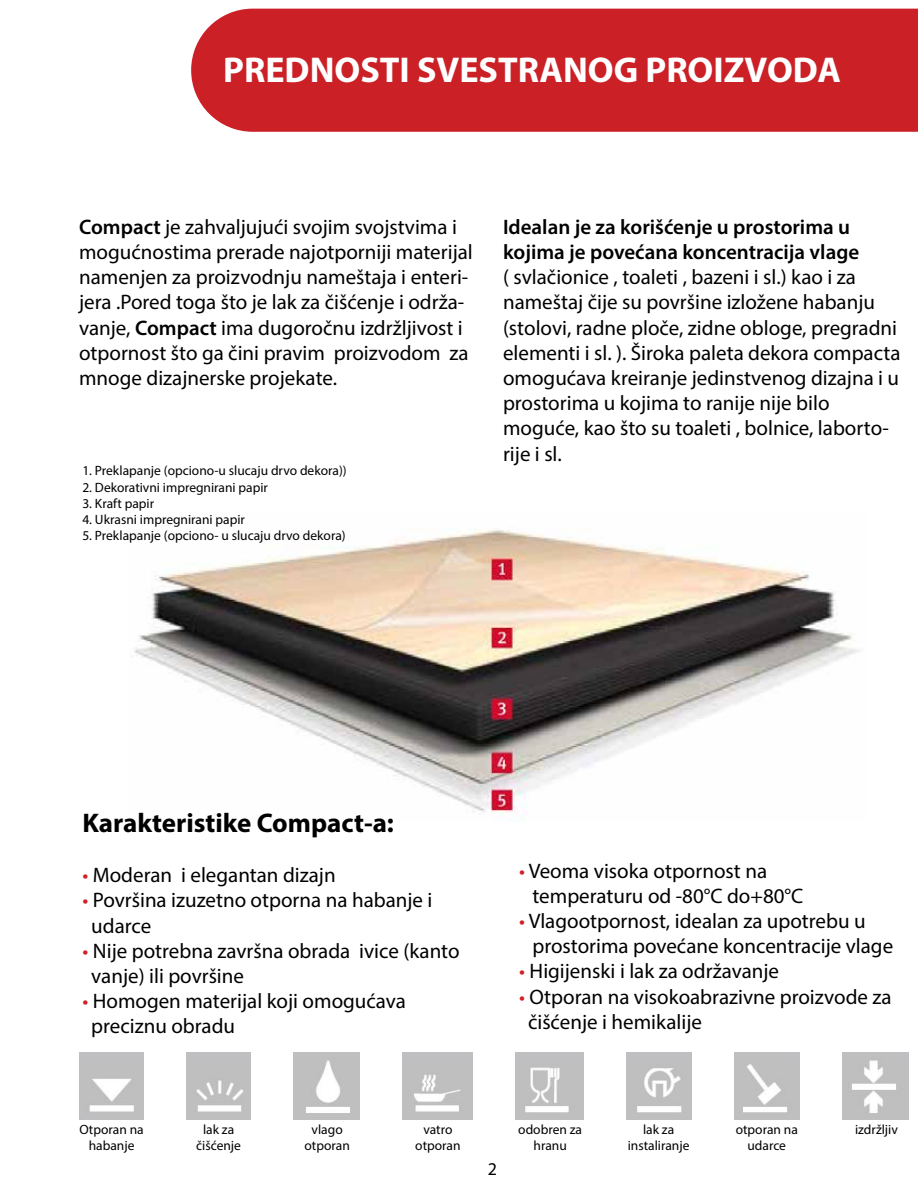
<style>
.page{position:relative;width:918px;height:1188px;background:#fff}
.page>*{position:absolute;margin:0;border:0;box-sizing:border-box;transform-origin:0 0}
.t1{font:700 36px "Myriad Pro";color:#fff}
.t2{font:700 27px "Myriad Pro";color:#000}
.t3{font:21px/25.2px "Myriad Pro";color:#000}
.t4{font:600 21px/25.2px "Myriad Pro";color:#000}
.t5{font:18px "Myriad Pro";color:#000}
.t6{font:13.5px/16.2px "Myriad Pro";color:#000;text-align:center}
.s1{font-weight:600}
.s2{color:#d12027}
</style>
<div class="page">
<img style="left:131px;top:529px;width:729px;height:291px">
<img style="left:79px;top:1053px;width:830px;height:67px">
<div style="left:144px;top:1047px;width:42px;height:89px;background:#fff"></div>
<div style="left:251px;top:1047px;width:42px;height:89px;background:#fff"></div>
<div style="left:360px;top:1047px;width:42px;height:89px;background:#fff"></div>
<div style="left:473px;top:1047px;width:42px;height:89px;background:#fff"></div>
<div style="left:584px;top:1047px;width:42px;height:89px;background:#fff"></div>
<div style="left:692px;top:1047px;width:42px;height:89px;background:#fff"></div>
<div style="left:800px;top:1047px;width:42px;height:89px;background:#fff"></div>
<div style="left:191px;top:9px;width:727px;height:123px;background:#cc2027"></div>
<h1 class="t1" style="left:223px;top:46px;width:619px">PREDNOSTI SVESTRANOG PROIZVODA</h1>
<p class="t3" style="left:79px;top:214px;width:395px"><span class="s1">Compact</span> je zahvaljujući svojim svojstvima i mogućnostima prerade najotporniji materijal namenjen za proizvodnju nameštaja i enteri&shy;jera .Pored toga što je lak za čišćenje i održa&shy;vanje, <span class="s1">Compact</span> ima dugoročnu izdržljivost i otpornost što ga čini pravim proizvodom za mnoge dizajnerske projekate.</p>
<p class="t4" style="left:503px;top:214px;width:358px">Idealan je za korišćenje u prostorima u kojima je povećana koncentracija vlage</p>
<p class="t3" style="left:503px;top:264px;width:399px">( svlačionice , toaleti , bazeni i sl.) kao i za nameštaj čije su površine izložene habanju (stolovi, radne ploče, zidne obloge, pregradni elementi i sl. ). Široka paleta dekora compacta omogućava kreiranje jedinstvenog dizajna i u prostorima u kojima to ranije nije bilo moguće, kao što su toaleti , bolnice, laborto&shy;rije i sl.</p>
<p class="t6" style="left:82px;top:463px;width:266px">1. Preklapanje (opciono-u slucaju drvo dekora))</p>
<p class="t6" style="left:82px;top:479px;width:187px">2. Dekorativni impregnirani papir</p>
<p class="t6" style="left:82px;top:495px;width:73px">3. Kraft papir</p>
<p class="t6" style="left:82px;top:511px;width:164px">4. Ukrasni impregnirani papir</p>
<p class="t6" style="left:82px;top:527px;width:265px">5. Preklapanje (opciono- u slucaju drvo dekora)</p>
<p class="t2" style="left:82px;top:805px;width:313px">Karakteristike Compact-a:</p>
<p class="t3" style="left:82px;top:862px;width:255px"><span class="s2">•</span> Moderan i elegantan dizajn</p>
<p class="t3" style="left:91px;top:887px;width:343px;text-indent:-9px"><span class="s2">•</span> Površina izuzetno otporna na habanje i udarce</p>
<p class="t3" style="left:91px;top:938px;width:370px;text-indent:-9px"><span class="s2">•</span> Nije potrebna završna obrada ivice (kanto vanje) ili površine</p>
<p class="t3" style="left:91px;top:988px;width:316px;text-indent:-9px"><span class="s2">•</span> Homogen materijal koji omogućava preciznu obradu</p>
<p class="t3" style="left:532px;top:858px;width:272px;text-indent:-13px"><span class="s2">•</span> Veoma visoka otpornost na temperaturu od -80°C do+80°C</p>
<p class="t3" style="left:532px;top:908px;width:362px;text-indent:-13px"><span class="s2">•</span> Vlagootpornost, idealan za upotrebu u prostorima povećane koncentracije vlage</p>
<p class="t3" style="left:519px;top:958px;width:261px"><span class="s2">•</span> Higijenski i lak za održavanje</p>
<p class="t3" style="left:528px;top:984px;width:365px;text-indent:-9px"><span class="s2">•</span> Otporan na visokoabrazivne proizvode za čišćenje i hemikalije</p>
<p class="t6" style="left:79px;top:1121px;width:66px">Otporan na habanje</p>
<p class="t6" style="left:196px;top:1121px;width:46px">lak za čišćenje</p>
<p class="t6" style="left:305px;top:1121px;width:47px">vlago otporan</p>
<p class="t6" style="left:415px;top:1121px;width:47px">vatro otporan</p>
<p class="t6" style="left:518px;top:1121px;width:65px">odobren za hranu</p>
<p class="t6" style="left:628px;top:1121px;width:63px">lak za instaliranje</p>
<p class="t6" style="left:736px;top:1121px;width:64px">otporan na udarce</p>
<p class="t6" style="left:855px;top:1121px;width:44px">izdržljiv</p>
<p class="t5" style="left:488px;top:1158px;width:11px">2</p>
</div>
